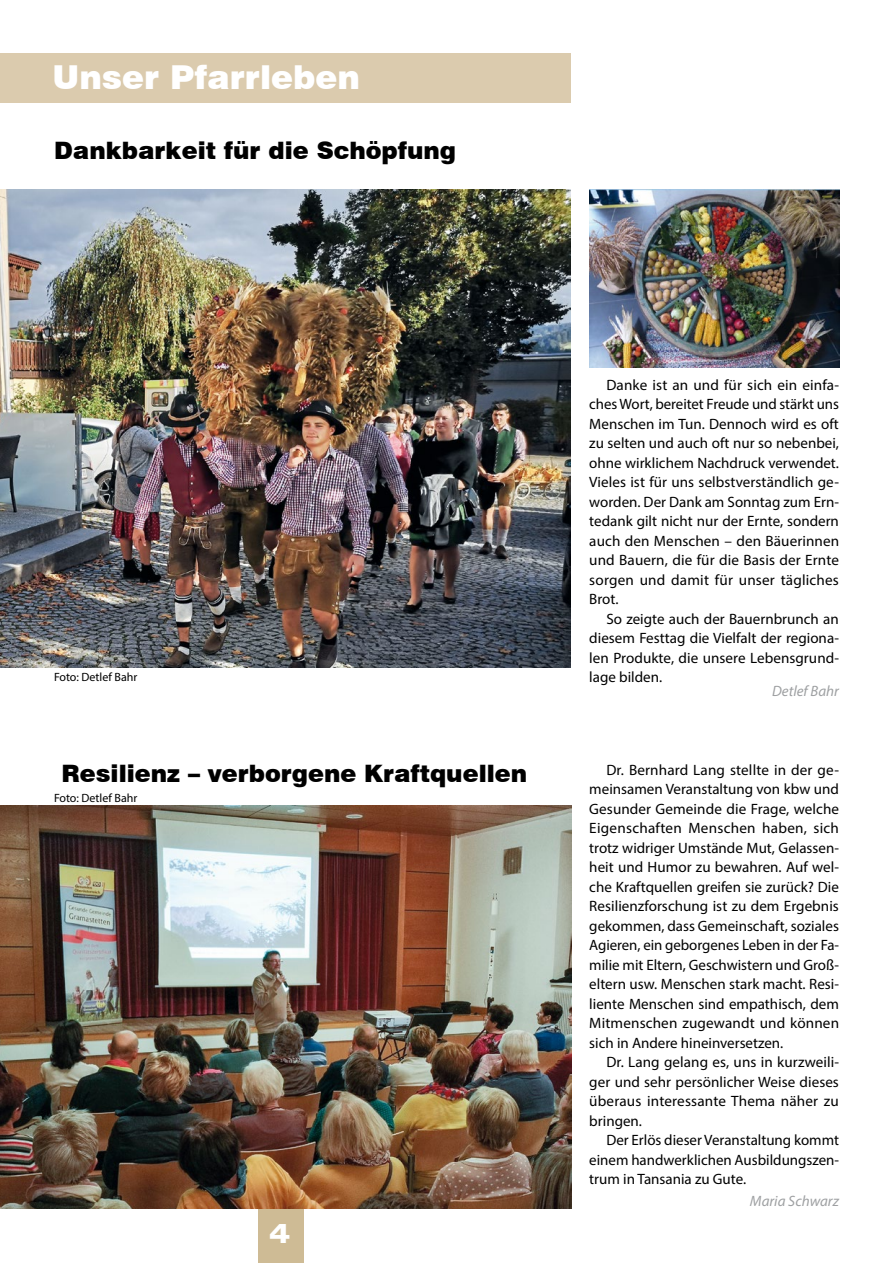
<style>
.page{position:relative;width:893px;height:1263px;background:#fff}
.page>*{position:absolute;margin:0;border:0;box-sizing:border-box;transform-origin:0 0}
.t1{font:900 33px "Swiss 721 BT";color:#fff}
.t2{font:900 expanded 27px "Zurich BT";color:#fff}
.t3{font:900 24px "Swiss 721 BT";color:#000}
.t4{font:15px/19.5px "Myriad Pro";letter-spacing:.005em;color:#000;text-align:justify}
.t5{font:italic 15px "Myriad Pro";color:#9ea0a2}
.t6{font:12px "Myriad Pro";color:#000}
</style>
<div class="page">
<img style="left:0;top:189px;width:570px;height:479px">
<img style="left:589px;top:189px;width:251px;height:179px">
<img style="left:0;top:805px;width:571px;height:404px">
<div style="left:258px;top:1209px;width:45px;height:54px;background:#cebb95"></div>
<div style="left:0;top:53px;width:570px;height:50px;background:#dbcbae"></div>
<h1 class="t1" style="left:53px;top:57px;width:309px">Unser Pfarrleben</h1>
<h3 class="t3" style="left:54px;top:135px;width:404px">Dankbarkeit für die Schöpfung</h3>
<p class="t6" style="left:54px;top:669px;width:85px">Foto: Detlef Bahr</p>
<h3 class="t3" style="left:62px;top:758px;width:467px">Resilienz – verborgene Kraftquellen</h3>
<p class="t6" style="left:54px;top:791px;width:85px">Foto: Detlef Bahr</p>
<h2 class="t2" style="left:270px;top:1217px;width:22px">4</h2>
<p class="t4" style="left:589px;top:375px;width:251px;text-indent:17px">Danke ist an und für sich ein einfa&shy;ches Wort, bereitet Freude und stärkt uns Menschen im Tun. Dennoch wird es oft zu selten und auch oft nur so nebenbei, ohne wirklichem Nachdruck verwendet.<br>Vieles ist für uns selbstverständlich ge&shy;worden. Der Dank am Sonntag zum Ern&shy;tedank gilt nicht nur der Ernte, sondern auch den Menschen – den Bäuerinnen und Bauern, die für die Basis der Ernte sorgen und damit für unser tägliches Brot.</p>
<p class="t4" style="left:589px;top:609px;width:251px;text-indent:17px">So zeigte auch der Bauernbrunch an diesem Festtag die Vielfalt der regiona&shy;len Produkte, die unsere Lebensgrund&shy;lage bilden.</p>
<p class="t5" style="left:772px;top:682px;width:68px">Detlef Bahr</p>
<p class="t4" style="left:589px;top:759px;width:251px;text-indent:17px">Dr. Bernhard Lang stellte in der ge&shy;meinsamen Veranstaltung von kbw und Gesunder Gemeinde die Frage, welche Eigenschaften Menschen haben, sich trotz widriger Umstände Mut, Gelassen&shy;heit und Humor zu bewahren. Auf wel&shy;che Kraftquellen greifen sie zurück? Die Resilienzforschung ist zu dem Ergebnis gekommen, dass Gemeinschaft, soziales Agieren, ein geborgenes Leben in der Fa&shy;milie mit Eltern, Geschwistern und Groß&shy;eltern usw. Menschen stark macht. Resi&shy;liente Menschen sind empathisch, dem Mitmenschen zugewandt und können sich in Andere hineinversetzen.</p>
<p class="t4" style="left:589px;top:1052px;width:251px;text-indent:17px">Dr. Lang gelang es, uns in kurzweili&shy;ger und sehr persönlicher Weise dieses überaus interessante Thema näher zu bringen.</p>
<p class="t4" style="left:589px;top:1130px;width:251px;text-indent:17px">Der Erlös dieser Veranstaltung kommt einem handwerklichen Ausbildungszen&shy;trum in Tansania zu Gute.</p>
<p class="t5" style="left:750px;top:1192px;width:90px">Maria Schwarz</p>
</div>
